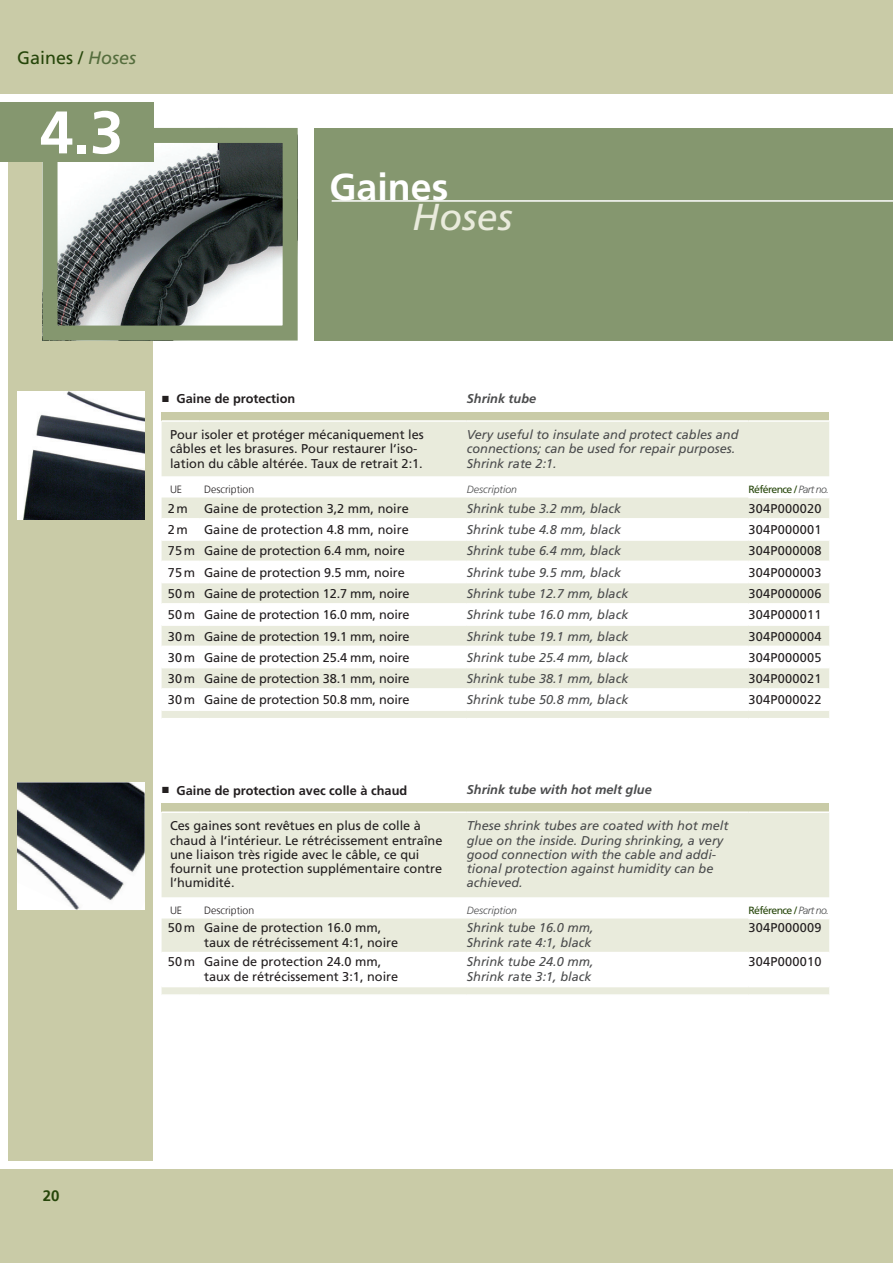
<style>
.page{position:relative;width:893px;height:1263px;background:#fff}
.page>*{position:absolute;margin:0;border:0;box-sizing:border-box;transform-origin:0 0}
.t1{font:700 60px "Frutiger LT Std";color:#fff}
.t2{font:700 37.5px "Frutiger LT Std";color:#fff}
.t3{font:italic 37.5px "Frutiger LT Std";color:#e9ebdc}
.t4{font:18px "Frutiger LT Std";color:#26460a}
.t5{font:700 15px "Frutiger";color:#26460a}
.t6{font:12.75px/14.2px "Frutiger LT Std";color:#231f20}
.t7{font:italic 12.75px/14.2px "Frutiger LT Std";color:#4b4c4d}
.t8{font:12.75px "Frutiger LT Std";letter-spacing:.02em;color:#231f20}
.t9{font:700 12.75px "Frutiger LT Std";color:#231f20}
.t10{font:italic 700 12.75px "Frutiger LT Std";color:#4b4c4d}
.t11{font:10.5px "Frutiger LT Std";letter-spacing:-.06em;color:#26460a}
.t12{font:300 10.5px "Frutiger";color:#231f20}
.t13{font:italic 300 10.5px "Frutiger LT Std";color:#4b4c4d}
.s1{font-style:italic;color:#556d3d}
.s2{font-family:"Times New Roman";font-weight:400;font-size:13.5px}
.s3{font-weight:300;font-style:italic;color:#4b4c4d}
</style>
<div class="page">
<div style="left:9px;top:102px;width:144px;height:1059px;background:#c9cba7"></div>
<img style="left:17px;top:392px;width:128px;height:127px">
<div style="left:162px;top:412px;width:667px;height:9px;background:#c9cba7"></div>
<svg style="left:162px;top:422px;width:667px;height:296px;fill:#e9ebdc"></svg>
<hr style="left:162px;top:420px;width:38px;height:2px;background:#fff">
<hr style="left:200px;top:420px;width:267px;height:2px;background:#fff">
<hr style="left:467px;top:420px;width:281px;height:2px;background:#fff">
<hr style="left:748px;top:420px;width:81px;height:2px;background:#fff">
<hr style="left:162px;top:518px;width:38px;height:1px;background:#fff">
<hr style="left:162px;top:539px;width:38px;height:2px;background:#fff">
<hr style="left:162px;top:561px;width:38px;height:1px;background:#fff">
<hr style="left:162px;top:582px;width:38px;height:1px;background:#fff">
<hr style="left:162px;top:603px;width:38px;height:2px;background:#fff">
<hr style="left:162px;top:624px;width:38px;height:2px;background:#fff">
<hr style="left:162px;top:646px;width:38px;height:1px;background:#fff">
<hr style="left:162px;top:667px;width:38px;height:1px;background:#fff">
<hr style="left:162px;top:688px;width:38px;height:2px;background:#fff">
<hr style="left:162px;top:709px;width:38px;height:2px;background:#fff">
<hr style="left:200px;top:518px;width:267px;height:1px;background:#fff">
<hr style="left:200px;top:539px;width:267px;height:2px;background:#fff">
<hr style="left:200px;top:561px;width:267px;height:1px;background:#fff">
<hr style="left:200px;top:582px;width:267px;height:1px;background:#fff">
<hr style="left:200px;top:603px;width:267px;height:2px;background:#fff">
<hr style="left:200px;top:624px;width:267px;height:2px;background:#fff">
<hr style="left:200px;top:646px;width:267px;height:1px;background:#fff">
<hr style="left:200px;top:667px;width:267px;height:1px;background:#fff">
<hr style="left:200px;top:688px;width:267px;height:2px;background:#fff">
<hr style="left:200px;top:709px;width:267px;height:2px;background:#fff">
<hr style="left:467px;top:518px;width:281px;height:1px;background:#fff">
<hr style="left:467px;top:539px;width:281px;height:2px;background:#fff">
<hr style="left:467px;top:561px;width:281px;height:1px;background:#fff">
<hr style="left:467px;top:582px;width:281px;height:1px;background:#fff">
<hr style="left:467px;top:603px;width:281px;height:2px;background:#fff">
<hr style="left:467px;top:624px;width:281px;height:2px;background:#fff">
<hr style="left:467px;top:646px;width:281px;height:1px;background:#fff">
<hr style="left:467px;top:667px;width:281px;height:1px;background:#fff">
<hr style="left:467px;top:688px;width:281px;height:2px;background:#fff">
<hr style="left:467px;top:709px;width:281px;height:2px;background:#fff">
<hr style="left:748px;top:497px;width:81px;height:1px;background:#fff">
<hr style="left:748px;top:518px;width:81px;height:1px;background:#fff">
<hr style="left:748px;top:539px;width:81px;height:2px;background:#fff">
<hr style="left:748px;top:561px;width:81px;height:1px;background:#fff">
<hr style="left:748px;top:582px;width:81px;height:1px;background:#fff">
<hr style="left:748px;top:603px;width:81px;height:2px;background:#fff">
<hr style="left:748px;top:624px;width:81px;height:2px;background:#fff">
<hr style="left:748px;top:646px;width:81px;height:1px;background:#fff">
<hr style="left:748px;top:667px;width:81px;height:1px;background:#fff">
<hr style="left:748px;top:688px;width:81px;height:2px;background:#fff">
<hr style="left:748px;top:709px;width:81px;height:2px;background:#fff">
<div style="left:162px;top:804px;width:667px;height:8px;background:#c9cba7"></div>
<svg style="left:162px;top:813px;width:667px;height:181px;fill:#e9ebdc"></svg>
<hr style="left:162px;top:811px;width:38px;height:2px;background:#fff">
<hr style="left:200px;top:811px;width:267px;height:2px;background:#fff">
<hr style="left:467px;top:811px;width:281px;height:2px;background:#fff">
<hr style="left:748px;top:811px;width:81px;height:2px;background:#fff">
<hr style="left:162px;top:952px;width:38px;height:1px;background:#fff">
<hr style="left:162px;top:986px;width:38px;height:1px;background:#fff">
<hr style="left:200px;top:952px;width:267px;height:1px;background:#fff">
<hr style="left:200px;top:986px;width:267px;height:1px;background:#fff">
<hr style="left:467px;top:952px;width:281px;height:1px;background:#fff">
<hr style="left:467px;top:986px;width:281px;height:1px;background:#fff">
<hr style="left:748px;top:918px;width:81px;height:1px;background:#fff">
<hr style="left:748px;top:952px;width:81px;height:1px;background:#fff">
<hr style="left:748px;top:986px;width:81px;height:1px;background:#fff">
<img style="left:17px;top:782px;width:128px;height:128px">
<div style="left:0;top:1169px;width:893px;height:94px;background:#c9cba7"></div>
<div style="left:0;top:0;width:893px;height:94px;background:#c9cba7"></div>
<img style="left:59px;top:144px;width:223px;height:181px">
<div style="left:43px;top:128px;width:255px;height:213px;border:15px solid #85976f"></div>
<div style="left:315px;top:128px;width:578px;height:212px;background:#85976f"></div>
<hr style="left:332px;top:200px;width:561px;height:2px;background:#fff">
<div style="left:0;top:102px;width:153px;height:60px;background:#85976f"></div>
<h3 class="t4" style="left:17px;top:47px;width:121px">Gaines / <span class="s1">Hoses</span></h3>
<h1 class="t1" style="left:40px;top:97px;width:85px">4.3</h1>
<h2 class="t2" style="left:330px;top:165px;width:120px">Gaines</h2>
<h2 class="t3" style="left:412px;top:195px;width:102px">Hoses</h2>
<p class="t9" style="left:162px;top:392px;width:135px"><span class="s2">■</span> Gaine de protection</p>
<p class="t10" style="left:467px;top:391px;width:71px">Shrink tube</p>
<p class="t6" style="left:170px;top:428px;width:255px">Pour isoler et protéger mécaniquement les câbles et les brasures. Pour restaurer l‘iso&shy;lation du câble altérée. Taux de retrait 2:1.</p>
<p class="t7" style="left:467px;top:428px;width:273px">Very useful to insulate and protect cables and connections; can be used for repair purposes.<br>Shrink rate 2:1.</p>
<p class="t12" style="left:170px;top:484px;width:13px">UE</p>
<p class="t12" style="left:204px;top:484px;width:52px">Description</p>
<p class="t13" style="left:467px;top:484px;width:52px">Description</p>
<p class="t11" style="left:748px;top:483px;width:82px">Référence / <span class="s3">Part no.</span></p>
<p class="t6" style="left:168px;top:501px;width:22px">2m</p>
<p class="t6" style="left:204px;top:501px;width:206px">Gaine de protection 3,2 mm, noire</p>
<p class="t7" style="left:467px;top:501px;width:156px">Shrink tube 3.2 mm, black</p>
<p class="t8" style="left:748px;top:501px;width:75px">304P000020</p>
<p class="t6" style="left:168px;top:523px;width:22px">2m</p>
<p class="t6" style="left:204px;top:523px;width:206px">Gaine de protection 4.8 mm, noire</p>
<p class="t7" style="left:467px;top:523px;width:156px">Shrink tube 4.8 mm, black</p>
<p class="t8" style="left:748px;top:522px;width:75px">304P000001</p>
<p class="t6" style="left:168px;top:544px;width:238px">75m Gaine de protection 6.4 mm, noire</p>
<p class="t7" style="left:467px;top:544px;width:156px">Shrink tube 6.4 mm, black</p>
<p class="t8" style="left:748px;top:543px;width:75px">304P000008</p>
<p class="t6" style="left:168px;top:565px;width:238px">75m Gaine de protection 9.5 mm, noire</p>
<p class="t7" style="left:467px;top:565px;width:156px">Shrink tube 9.5 mm, black</p>
<p class="t8" style="left:748px;top:565px;width:75px">304P000003</p>
<p class="t6" style="left:168px;top:586px;width:243px">50m Gaine de protection 12.7 mm, noire</p>
<p class="t7" style="left:467px;top:586px;width:163px">Shrink tube 12.7 mm, black</p>
<p class="t8" style="left:748px;top:586px;width:75px">304P000006</p>
<p class="t6" style="left:168px;top:608px;width:243px">50m Gaine de protection 16.0 mm, noire</p>
<p class="t7" style="left:467px;top:608px;width:163px">Shrink tube 16.0 mm, black</p>
<p class="t8" style="left:748px;top:607px;width:75px">304P000011</p>
<p class="t6" style="left:168px;top:629px;width:243px">30m Gaine de protection 19.1 mm, noire</p>
<p class="t7" style="left:467px;top:629px;width:163px">Shrink tube 19.1 mm, black</p>
<p class="t8" style="left:748px;top:628px;width:75px">304P000004</p>
<p class="t6" style="left:168px;top:650px;width:243px">30m Gaine de protection 25.4 mm, noire</p>
<p class="t7" style="left:467px;top:650px;width:163px">Shrink tube 25.4 mm, black</p>
<p class="t8" style="left:748px;top:650px;width:75px">304P000005</p>
<p class="t6" style="left:168px;top:671px;width:243px">30m Gaine de protection 38.1 mm, noire</p>
<p class="t7" style="left:467px;top:671px;width:163px">Shrink tube 38.1 mm, black</p>
<p class="t8" style="left:748px;top:671px;width:75px">304P000021</p>
<p class="t6" style="left:168px;top:693px;width:243px">30m Gaine de protection 50.8 mm, noire</p>
<p class="t7" style="left:467px;top:693px;width:163px">Shrink tube 50.8 mm, black</p>
<p class="t8" style="left:748px;top:692px;width:75px">304P000022</p>
<p class="t9" style="left:162px;top:783px;width:247px"><span class="s2">■</span> Gaine de protection avec colle à chaud</p>
<p class="t10" style="left:467px;top:782px;width:186px">Shrink tube with hot melt glue</p>
<p class="t6" style="left:170px;top:819px;width:274px">Ces gaines sont revêtues en plus de colle à chaud à l‘intérieur. Le rétrécissement entraîne une liaison très rigide avec le câble, ce qui fournit une protection supplémentaire contre l‘humidité.</p>
<p class="t7" style="left:467px;top:819px;width:263px">These shrink tubes are coated with hot melt glue on the inside. During shrinking, a very good connection with the cable and addi&shy;tional protection against humidity can be achieved.</p>
<p class="t12" style="left:170px;top:905px;width:13px">UE</p>
<p class="t12" style="left:204px;top:905px;width:52px">Description</p>
<p class="t13" style="left:467px;top:905px;width:52px">Description</p>
<p class="t11" style="left:748px;top:904px;width:82px">Référence / <span class="s3">Part no.</span></p>
<p class="t6" style="left:204px;top:921px;width:196px;text-indent:-36px">50m Gaine de protection 16.0 mm, taux de rétrécissement 4:1, noire</p>
<p class="t7" style="left:467px;top:921px;width:128px">Shrink tube 16.0 mm,<br>Shrink rate 4:1, black</p>
<p class="t8" style="left:748px;top:920px;width:75px">304P000009</p>
<p class="t6" style="left:204px;top:955px;width:196px;text-indent:-36px">50m Gaine de protection 24.0 mm, taux de rétrécissement 3:1, noire</p>
<p class="t7" style="left:467px;top:955px;width:128px">Shrink tube 24.0 mm,<br>Shrink rate 3:1, black</p>
<p class="t8" style="left:748px;top:954px;width:75px">304P000010</p>
<p class="t5" style="left:43px;top:1187px;width:18px">20</p>
</div>
